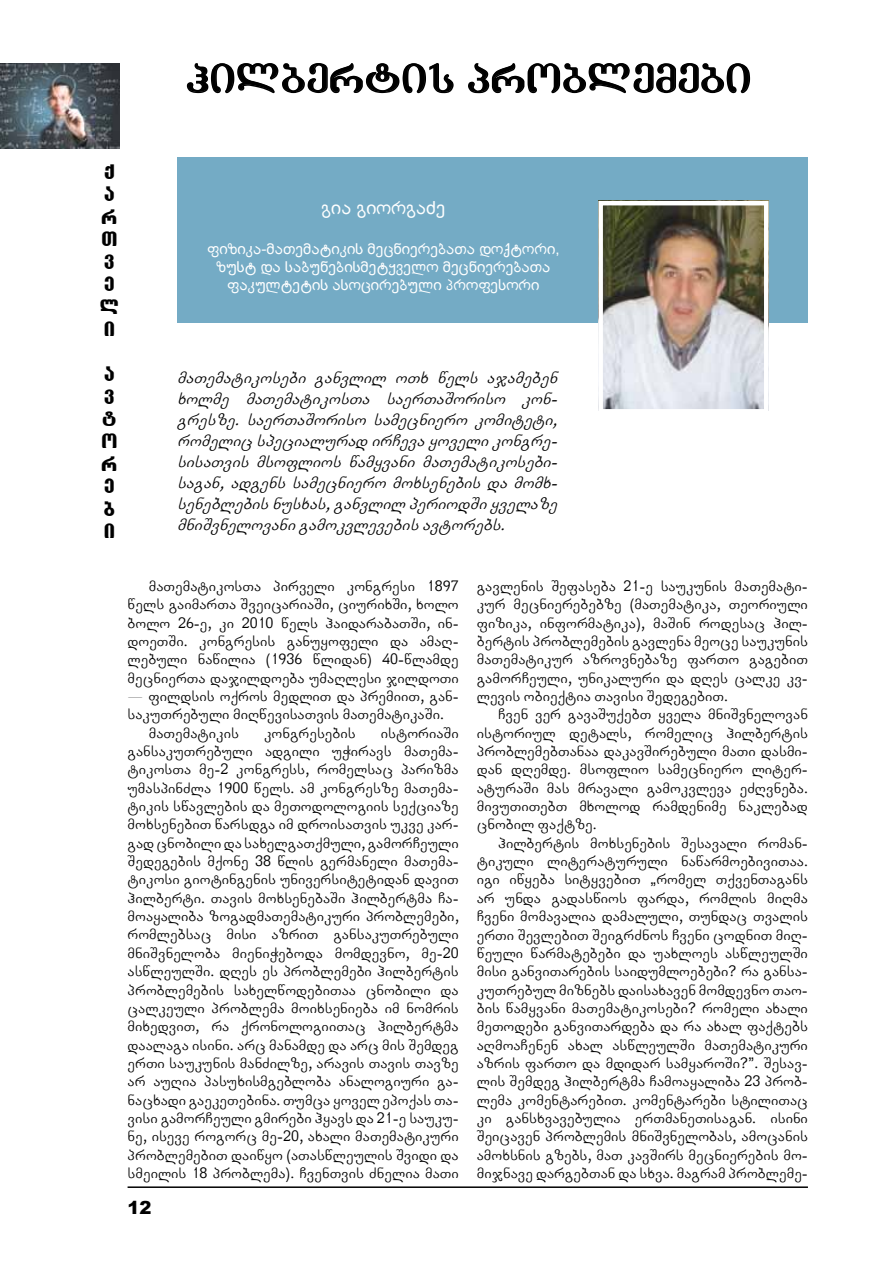
<style>
.page{position:relative;width:893px;height:1263px;background:#fff}
.page>*{position:absolute;margin:0;border:0;box-sizing:border-box;transform-origin:0 0}
.t1{font:42px "Lit Mtavr";color:#000}
.t2{font:24px/22.5px "Grotesk";color:#000}
.t3{font:18px "Geo Amiran";color:#fff}
.t4{font:900 18px "Arial";color:#000}
.t5{font:italic 16.5px/21px "Kolhety Normal";color:#000;text-align:justify}
.t6{font:15px/18.3px "Kolhety Normal";color:#000;text-align:justify}
.t7{font:15px/18px "Geo Amiran";color:#fff;text-align:center}
</style>
<div class="page">
<hr style="left:128px;top:1186px;width:680px;height:2px;background:#000">
<svg style="left:186px;top:63px;width:268px;height:31px"></svg>
<svg style="left:468px;top:63px;width:283px;height:31px"></svg>
<div style="left:177px;top:157px;width:631px;height:165px;background:#74abc5"></div>
<img style="left:603px;top:206px;width:160px;height:203px">
<div style="left:598px;top:201px;width:170px;height:213px;border:4px solid #fff"></div>
<img style="left:0;top:64px;width:119px;height:85px">
<h1 class="t1" style="left:185px;top:63px;width:568px">HILBERTIS PROBLEMEBI</h1>
<h2 class="t2" style="left:100px;top:159px;width:20px">Q<br>A<br>R<br>T<br>V<br>E<br>L<br>I</h2>
<h2 class="t2" style="left:102px;top:361px;width:17px">A<br>V<br>T<br>O<br>R<br>E<br>B<br>I</h2>
<p class="t3" style="left:321px;top:200px;width:126px">GIA GIORGAZE</p>
<p class="t7" style="left:207px;top:240px;width:354px">FIZIKA-MATEMATIKIS MECNIEREBATA DOQTORI,<br>ZUST DA SABUNEBISMETYVELO MECNIEREBATA<br>FAKULTETIS ASOCIREBULI PROFESORI</p>
<p class="t5" style="left:177px;top:368px;width:386px">MATEMATIKOSEBI GANVLIL OTX WELS AJAMEBEN XOLME MATEMATIKOSTA SAERTASORISO KON-GRESZE. SAERTASORISO SAMECNIERO KOMITETI, ROMELIC SPECIALURAD IRCEVAYOVELIKONGRE-SISATVIS MSOFLIOS WAMYVANI MATEMATIKOSEBI-SAGAN, ADGENS SAMECNIERO MOXSENEBIS DA MOMX-SENEBLEBISNUSXAS,GANVLIL PERIODSIYVELAZE MNISVNELOVANIGAMOKVLEVEBISAVTOREBS.</p>
<p class="t6" style="left:149px;top:578px;width:311px">MATEMATIKOSTA PIRVELI KONGRESI 1897</p>
<p class="t6" style="left:128px;top:596px;width:333px">WELS GAIMARTA SVEICARIASI, CIURIXSI, XOLO</p>
<p class="t6" style="left:128px;top:614px;width:333px">BOLO 26-E, KI 2010 WELS HAIDARABATSI, IN-</p>
<p class="t6" style="left:128px;top:633px;width:333px">DOETSI. KONGRESIS GANUYOFELI DA AMAR-</p>
<p class="t6" style="left:128px;top:651px;width:333px">LEBULI NAWILIA (1936 WLIDAN) 40-WLAMDE</p>
<p class="t6" style="left:128px;top:669px;width:333px">MECNIERTA DAJILDOEBA UMARLESI JILDOTI</p>
<p class="t6" style="left:128px;top:688px;width:333px">_ FILDSIS OQROS MEDLIT DA PREMIIT, GAN-</p>
<p class="t6" style="left:128px;top:706px;width:318px">SAKUTREBULI MIRWEVISATVIS MATEMATIKASI.</p>
<p class="t6" style="left:149px;top:725px;width:92px">MATEMATIKIS</p>
<p class="t6" style="left:264px;top:725px;width:93px">KONGRESEBIS</p>
<p class="t6" style="left:128px;top:725px;width:333px;text-indent:253px">ISTORIASI GANSAKUTREBULI ADGILI UWIRAVS MATEMA-TIKOSTA ME-2 KONGRESS, ROMELSAC PARIZMA UMASPINZLA 1900 WELS. AM KONGRESZE MATEMA-TIKIS SWAVLEBIS DA METODOLOGIIS SEQCIAZE MOXSENEBIT WARSDGA IM DROISATVIS UKVE KAR-GAD CNOBILI DA SAXELGATQMULI, GAMORCEULI SEDEGEBIS MQONE 38 WLIS GERMANELI MATEMA-TIKOSI GIOTINGENIS UNIVERSITETIDAN DAVIT HILBERTI. TAVIS MOXSENEBASI HILBERTMA CA-MOAYALIBA ZOGADMATEMATIKURI PROBLEMEBI, ROMLEBSAC MISI AZRIT GANSAKUTREBULI MNISVNELOBA MIENIWEBODA MOMDEVNO, ME-20<br>ASWLEULSI. DRES ES PROBLEMEBI HILBERTIS PROBLEMEBIS SAXELWODEBITAA CNOBILI DA CALKEULI PROBLEMA MOIXSENIEBA IM NOMRIS MIXEDVIT, RA QRONOLOGIITAC HILBERTMA DAALAGA ISINI. ARC MANAMDE DA ARC MIS SEMDEG ERTI SAUKUNIS MANZILZE, ARAVIS TAVIS TAVZE AR AURIA PASUXISMGEBLOBA ANALOGIURI GA-NACXADI GAEKETEBINA. TUMCA YOVEL EPOQAS TA-VISI GAMORCEULI GMIREBI HYAVS DA 21-E SAUKU-NE, ISEVE ROGORC ME-20, AXALI MATEMATIKURI PROBLEMEBIT DAIWYO (ATASWLEULIS SVIDI DA SMEILIS 18 PROBLEMA). CVENTVIS ZNELIA MATI</p>
<p class="t4" style="left:128px;top:1194px;width:26px">12</p>
<p class="t6" style="left:477px;top:578px;width:333px">GAVLENIS SEFASEBA 21-E SAUKUNIS MATEMATI-KUR MECNIEREBEBZE (MATEMATIKA, TEORIULI FIZIKA, INFORMATIKA), MASIN RODESAC HIL-BERTIS PROBLEMEBIS GAVLENA MEOCE SAUKUNIS MATEMATIKUR AZROVNEBAZE FARTO GAGEBIT GAMORCEULI, UNIKALURI DA DRES CALKE KV-LEVIS OBIEQTIA TAVISI SEDEGEBIT.</p>
<p class="t6" style="left:477px;top:706px;width:333px;text-indent:21px">CVEN VER GAVASUQEBT YVELA MNISVNELOVAN ISTORIUL DETALS, ROMELIC HILBERTIS PROBLEMEBTANAA DAKAVSIREBULI MATI DASMI-DAN DREMDE. MSOFLIO SAMECNIERO LITER-ATURASI MAS MRAVALI GAMOKVLEVA EZRVNEBA.<br>MIVUTITEBT MXOLOD RAMDENIME NAKLEBAD CNOBIL FAQTZE.</p>
<p class="t6" style="left:477px;top:835px;width:333px;text-indent:21px">HILBERTIS MOXSENEBIS SESAVALI ROMAN-TIKULI LITERATURULI NAWARMOEBIVITAA.<br>IGI IWYEBA SITYVEBIT `ROMEL TQVENTAGANS AR UNDA GADASWIOS FARDA, ROMLIS MIRMA CVENI MOMAVALIA DAMALULI, TUNDAC TVALIS ERTI SEVLEBIT SEIGRZNOS CVENI CODNIT MIR-WEULI WARMATEBEBI DA UAXLOES ASWLEULSI MISI GANVITAREBIS SAIDUMLOEBEBI? RA GANSA-KUTREBUL MIZNEBS DAISAXAVEN MOMDEVNO TAO-BIS WAMYVANI MATEMATIKOSEBI? ROMELI AXALI METODEBI GANVITARDEBA DA RA AXAL FAQTEBS ARMOACENEN AXAL ASWLEULSI MATEMATIKURI AZRIS FARTO DA MDIDAR SAMYAROSI?”. SESAV-LIS SEMDEG HILBERTMA CAMOAYALIBA 23 PROB-LEMA KOMENTAREBIT. KOMENTAREBI STILITAC KI GANSXVAVEBULIA ERTMANETISAGAN. ISINI SEICAVEN PROBLEMIS MNISVNELOBAS, AMOCANIS AMOXSNIS GZEBS, MAT KAVSIRS MECNIEREBIS MO-MIJNAVE DARGEBTAN DA SXVA. MAGRAM PROBLEME-</p>
</div>
